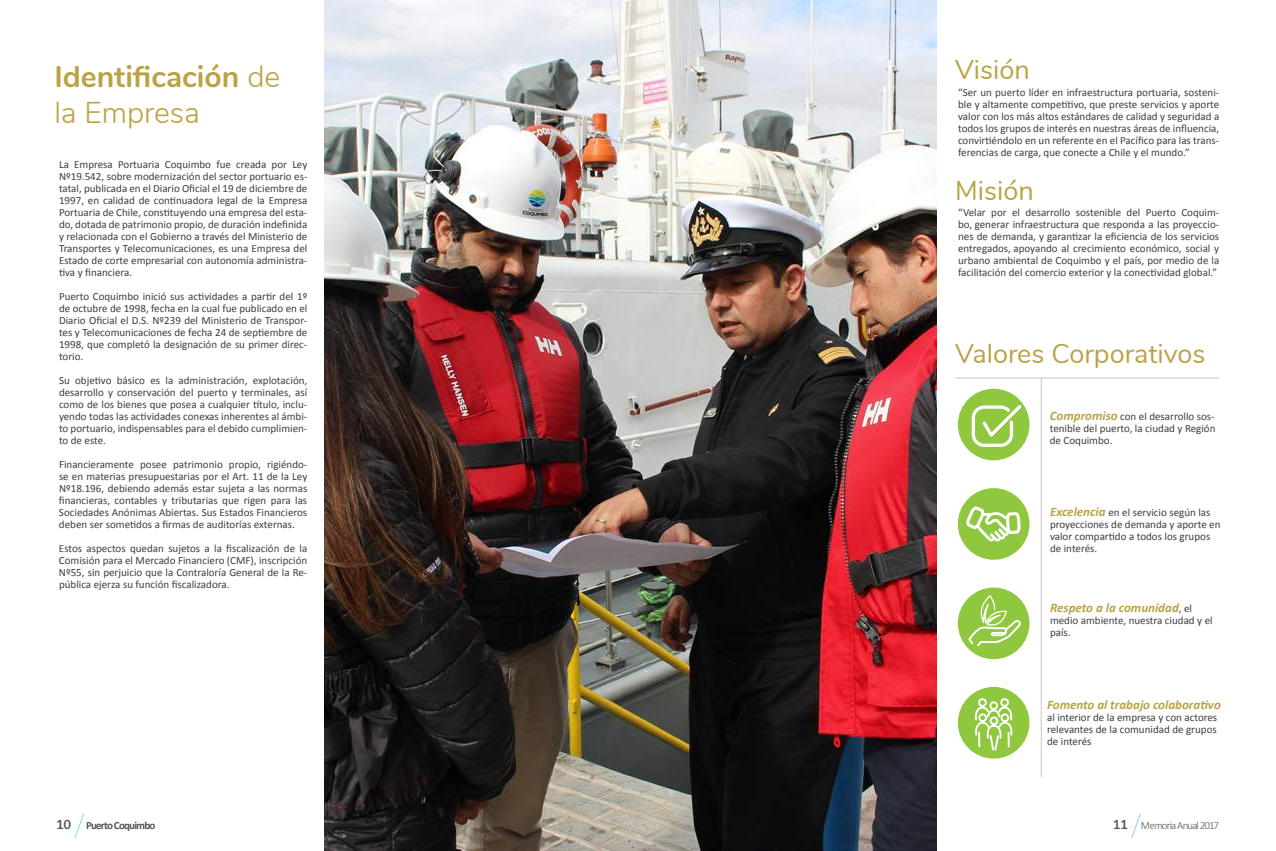
<style>
.page{position:relative;width:1276px;height:851px;background:#fff}
.page>*{position:absolute;margin:0;border:0;box-sizing:border-box;transform-origin:0 0}
.t1{font:700 30px/36px "Nunito";color:#baa344}
.t2{font:27px "Nunito";color:#baa344}
.t3{font:italic 700 13px "Calibri";color:#baa344}
.t4{font:11px/12px "Calibri";color:#3d3d3a;text-align:justify}
.t5{font:300 11px "Calibri";letter-spacing:-.08em;color:#565656}
.t6{font:700 11px "Calibri";letter-spacing:-.075em;color:#565656}
.s1{font-weight:300}
.s2{font-weight:700;font-style:italic;font-size:13px;color:#baa344}
.s3{font-weight:400;font-style:normal;font-size:11px;color:#3d3d3a}
.s4{font-family:"Nunito";font-size:13px}
.s5{font-family:"Nunito";font-weight:700;font-size:13px}
</style>
<div class="page">
<svg style="left:74px;top:813px;width:11px;height:26px"></svg>
<img style="left:325px;top:0;width:612px;height:850px">
<svg style="left:957px;top:604px;width:85px;height:174px"></svg>
<svg style="left:1131px;top:813px;width:10px;height:26px"></svg>
<hr style="left:955px;top:378px;width:264px;height:1px;background:#898989">
<hr style="left:1041px;top:378px;width:1px;height:399px;background:#898989">
<div style="left:958px;top:686px;width:71px;height:72px;background:#8fc73e;border-radius:50%"></div>
<svg style="left:974px;top:698px;width:38px;height:52px"></svg>
<div style="left:958px;top:488px;width:71px;height:71px;background:#8fc73e;border-radius:50%"></div>
<svg style="left:966px;top:506px;width:54px;height:35px"></svg>
<div style="left:958px;top:587px;width:71px;height:72px;background:#8fc73e;border-radius:50%"></div>
<svg style="left:968px;top:595px;width:53px;height:51px"></svg>
<div style="left:958px;top:388px;width:71px;height:72px;background:#8fc73e;border-radius:50%"></div>
<svg style="left:971px;top:405px;width:50px;height:42px"></svg>
<h1 class="t1" style="left:54px;top:57px;width:227px">Identificación <span class="s1">de la Empresa</span></h1>
<p class="t4" style="left:59px;top:158px;width:250px">La Empresa Portuaria Coquimbo fue creada por Ley Nº19.542, sobre modernización del sector portuario es&shy;tatal, publicada en el Diario Oficial el 19 de diciembre de 1997, en calidad de continuadora legal de la Empresa Portuaria de Chile, constituyendo una empresa del esta&shy;do, dotada de patrimonio propio, de duración indefinida y relacionada con el Gobierno a través del Ministerio de Transportes y Telecomunicaciones, es una Empresa del Estado de corte empresarial con autonomía administra&shy;tiva y financiera.</p>
<p class="t4" style="left:59px;top:290px;width:250px">Puerto Coquimbo inició sus actividades a partir del 1º de octubre de 1998, fecha en la cual fue publicado en el Diario Oficial el D.S. Nº239 del Ministerio de Transpor&shy;tes y Telecomunicaciones de fecha 24 de septiembre de 1998, que completó la designación de su primer direc&shy;torio.</p>
<p class="t4" style="left:59px;top:374px;width:250px">Su objetivo básico es la administración, explotación, desarrollo y conservación del puerto y terminales, así como de los bienes que posea a cualquier título, inclu&shy;yendo todas las actividades conexas inherentes al ámbi&shy;to portuario, indispensables para el debido cumplimien&shy;to de este.</p>
<p class="t4" style="left:59px;top:458px;width:250px">Financieramente posee patrimonio propio, rigiéndo&shy;se en materias presupuestarias por el Art. 11 de la Ley Nº18.196, debiendo además estar sujeta a las normas financieras, contables y tributarias que rigen para las Sociedades Anónimas Abiertas. Sus Estados Financieros deben ser sometidos a firmas de auditorías externas.</p>
<p class="t4" style="left:59px;top:542px;width:250px">Estos aspectos quedan sujetos a la fiscalización de la Comisión para el Mercado Financiero (CMF), inscripción Nº55, sin perjuicio que la Contraloría General de la Re&shy;pú blica ejerza su función fiscalizadora.</p>
<h2 class="t2" style="left:955px;top:50px;width:76px">Visión</h2>
<p class="t4" style="left:958px;top:86px;width:263px">“Ser un puerto líder en infraestructura portuaria, sosteni&shy;ble y altamente competitivo, que preste servicios y aporte valor con los más altos estándares de calidad y seguridad a todos los grupos de interés en nuestras áreas de influencia, convirtiéndolo en un referente en el Pacífico para las trans&shy;ferencias de carga, que conecte a Chile y el mundo.”</p>
<h2 class="t2" style="left:955px;top:171px;width:80px">Misión</h2>
<p class="t4" style="left:958px;top:206px;width:263px">“Velar por el desarrollo sostenible del Puerto Coquim&shy;bo, generar infraestructura que responda a las proyeccio&shy;nes de demanda, y garantizar la eficiencia de los servicios entregados, apoyando al crecimiento económico, social y urbano ambiental de Coquimbo y el país, por medio de la facilitación del comercio exterior y la conectividad global.”</p>
<h2 class="t2" style="left:955px;top:334px;width:252px">Valores Corporativos</h2>
<p class="t4" style="left:1049px;top:410px;width:167px"><span class="s2">Compromiso</span> con el desarrollo sos&shy;tenible del puerto, la ciudad y Región de Coquimbo.</p>
<p class="t4" style="left:1050px;top:506px;width:172px;text-align:left"><span class="s2">Excelencia</span> en el servicio según las proyecciones de demanda y aporte en valor compartido a todos los grupos de interés.</p>
<p class="t3" style="left:1050px;top:598px;width:144px">Respeto a la comunidad<span class="s3">, el</span></p>
<p class="t4" style="left:1050px;top:614px;width:164px">medio ambiente, nuestra ciudad y el país.</p>
<p class="t3" style="left:1047px;top:694px;width:175px">Fomento al trabajo colaborativo</p>
<p class="t4" style="left:1047px;top:710px;width:172px">al interior de la empresa y con actores relevantes de la comunidad de grupos de interés</p>
<p class="t6" style="left:56px;top:817px;width:101px"><span class="s4">10</span> Puerto Coquimbo</p>
<p class="t5" style="left:1112px;top:818px;width:108px"><span class="s5">11</span> Memoria Anual 2017</p>
</div>
